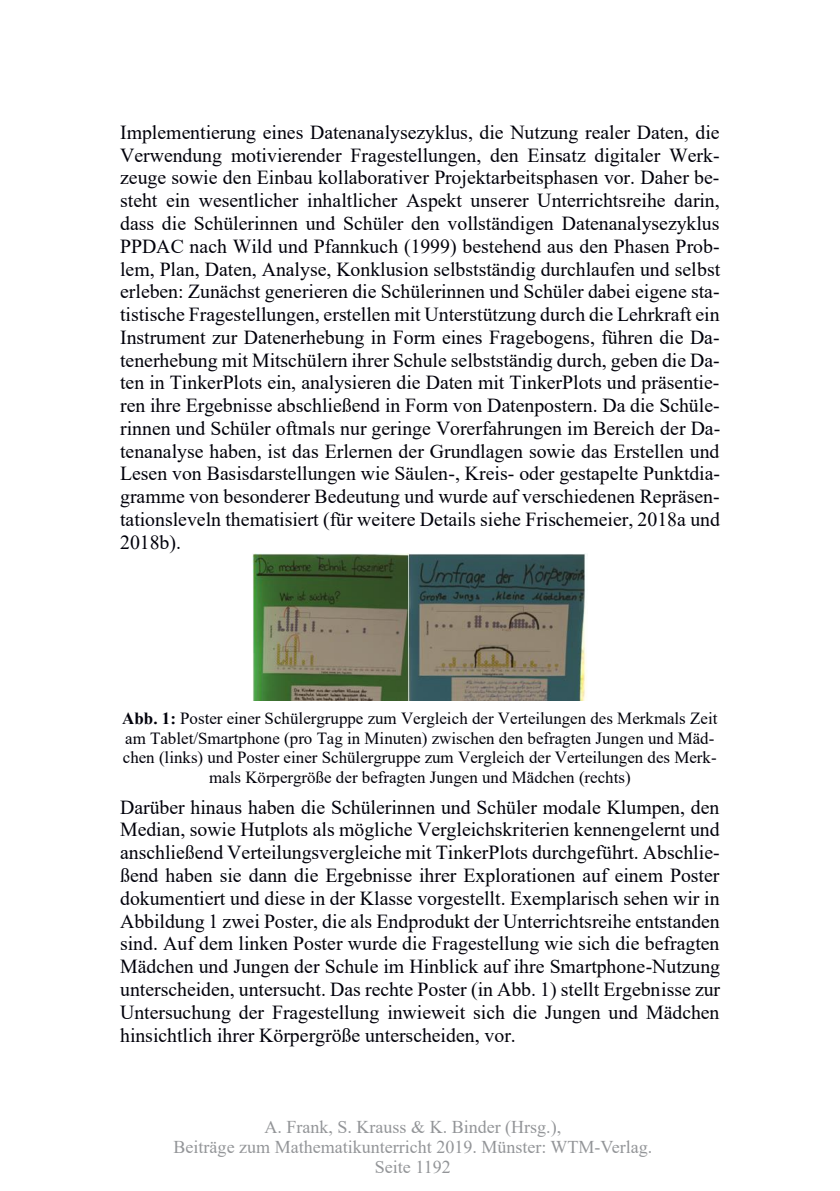
<style>
.page{position:relative;width:840px;height:1191px;background:#fff}
.page>*{position:absolute;margin:0;border:0;box-sizing:border-box;transform-origin:0 0}
.t1{font:19.8px/22.8px "Times New Roman";color:#00000a;text-align:justify}
.t2{font:18px/20px "Times New Roman";color:#939598;text-align:center}
.t3{font:17px/19.6px "Times New Roman";color:#00000a;text-align:center}
.s1{font-weight:700}
</style>
<div class="page">
<img style="left:252px;top:553px;width:334px;height:147px">
<p class="t1" style="left:120px;top:120px;width:601px">Implementierung eines Datenanalysezyklus, die Nutzung realer Daten, die Verwendung motivierender Fragestellungen, den Einsatz digitaler Werk&shy;zeuge sowie den Einbau kollaborativer Projektarbeitsphasen vor. Daher be&shy;steht ein wesentlicher inhaltlicher Aspekt unserer Unterrichtsreihe darin, dass die Schülerinnen und Schüler den vollständigen Datenanalysezyklus PPDAC nach Wild und Pfannkuch (1999) bestehend aus den Phasen Prob&shy;lem, Plan, Daten, Analyse, Konklusion selbstständig durchlaufen und selbst erleben: Zunächst generieren die Schülerinnen und Schüler dabei eigene sta&shy;tistische Fragestellungen, erstellen mit Unterstützung durch die Lehrkraft ein Instrument zur Datenerhebung in Form eines Fragebogens, führen die Da&shy;tenerhebung mit Mitschülern ihrer Schule selbstständig durch, geben die Da&shy;ten in TinkerPlots ein, analysieren die Daten mit TinkerPlots und präsentie&shy;ren ihre Ergebnisse abschließend in Form von Datenpostern. Da die Schüle&shy;rinnen und Schüler oftmals nur geringe Vorerfahrungen im Bereich der Da&shy;tenanalyse haben, ist das Erlernen der Grundlagen sowie das Erstellen und Lesen von Basisdarstellungen wie Säulen-, Kreis- oder gestapelte Punktdia&shy;gramme von besonderer Bedeutung und wurde auf verschiedenen Repräsen&shy;tationsleveln thematisiert (für weitere Details siehe Frischemeier, 2018a und 2018b).</p>
<p class="t3" style="left:122px;top:708px;width:596px"><span class="s1">Abb. 1:</span> Poster einer Schülergruppe zum Vergleich der Verteilungen des Merkmals Zeit am Tablet/Smartphone (pro Tag in Minuten) zwischen den befragten Jungen und Mäd&shy;chen (links) und Poster einer Schülergruppe zum Vergleich der Verteilungen des Merk&shy;mals Körpergröße der befragten Jungen und Mädchen (rechts)</p>
<p class="t1" style="left:120px;top:795px;width:601px">Darüber hinaus haben die Schülerinnen und Schüler modale Klumpen, den Median, sowie Hutplots als mögliche Vergleichskriterien kennengelernt und anschließend Verteilungsvergleiche mit TinkerPlots durchgeführt. Abschlie&shy;ßend haben sie dann die Ergebnisse ihrer Explorationen auf einem Poster dokumentiert und diese in der Klasse vorgestellt. Exemplarisch sehen wir in Abbildung 1 zwei Poster, die als Endprodukt der Unterrichtsreihe entstanden sind. Auf dem linken Poster wurde die Fragestellung wie sich die befragten Mädchen und Jungen der Schule im Hinblick auf ihre Smartphone-Nutzung unterscheiden, untersucht. Das rechte Poster (in Abb. 1) stellt Ergebnisse zur Untersuchung der Fragestellung inwieweit sich die Jungen und Mädchen hinsichtlich ihrer Körpergröße unterscheiden, vor.</p>
<p class="t2" style="left:173px;top:1116px;width:480px">A. Frank, S. Krauss &amp; K. Binder (Hrsg.),<br>Beiträge zum Mathematikunterricht 2019. Münster: WTM-Verlag.<br>Seite 1192</p>
</div>
